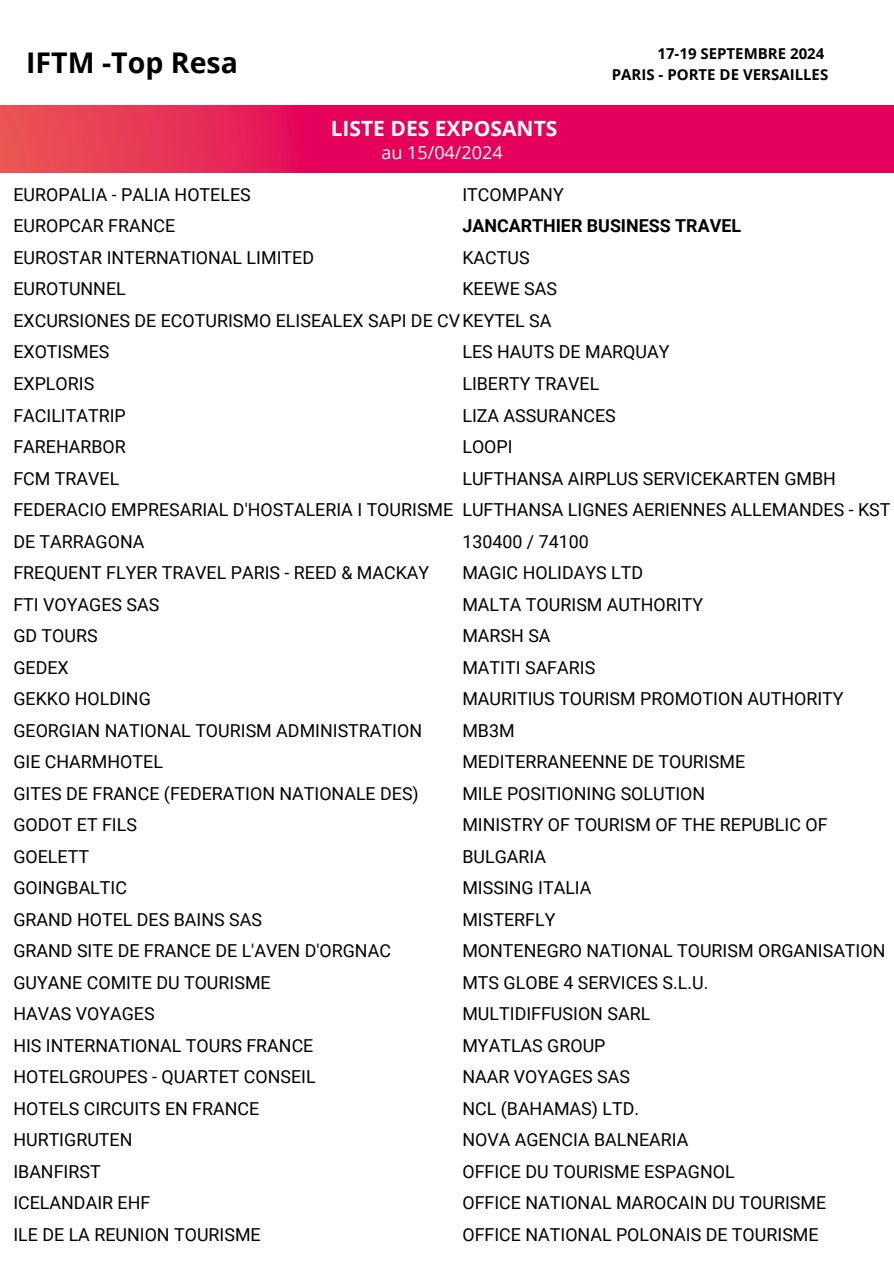
<style>
.page{position:relative;width:894px;height:1264px;background:#fff}
.page>*{position:absolute;margin:0;border:0;box-sizing:border-box;transform-origin:0 0}
.t1{font:700 28.5px "Open Sans";color:#000}
.t2{font:700 21px "Open Sans";color:#fff}
.t3{font:18px "Open Sans";color:#fff}
.t4{font:17.85px/31.5px "Roboto";color:#000}
.t5{font:700 17.85px/31.5px "Roboto";color:#000}
.t6{font:700 15px "Open Sans";color:#000}
.s1{font-weight:400}
</style>
<div class="page">
<img style="left:0;top:106px;width:893px;height:66px">
<h3 class="t1" style="left:26px;top:43px;width:213px">IFTM -Top Resa</h3>
<p class="t6" style="left:657px;top:43px;width:168px">17-19 SEPTEMBRE 2024</p>
<p class="t6" style="left:611px;top:63px;width:218px">PARIS - PORTE DE VERSAILLES</p>
<p class="t2" style="left:330px;top:113px;width:228px">LISTE DES EXPOSANTS</p>
<h2 class="t3" style="left:381px;top:140px;width:123px">au 15/04/2024</h2>
<h4 class="t4" style="left:13px;top:179px;width:539px">EUROPALIA - PALIA HOTELES<br>EUROPCAR FRANCE<br>EUROSTAR INTERNATIONAL LIMITED<br>EUROTUNNEL<br>EXCURSIONES DE ECOTURISMO ELISEALEX SAPI DE CVKEYTEL SA<br>EXOTISMES<br>EXPLORIS<br>FACILITATRIP<br>FAREHARBOR<br>FCM TRAVEL<br>FEDERACIO EMPRESARIAL D'HOSTALERIA I TOURISME<br>DE TARRAGONA<br>FREQUENT FLYER TRAVEL PARIS - REED &amp; MACKAY<br>FTI VOYAGES SAS<br>GD TOURS<br>GEDEX<br>GEKKO HOLDING<br>GEORGIAN NATIONAL TOURISM ADMINISTRATION<br>GIE CHARMHOTEL<br>GITES DE FRANCE (FEDERATION NATIONALE DES)<br>GODOT ET FILS<br>GOELETT<br>GOINGBALTIC<br>GRAND HOTEL DES BAINS SAS<br>GRAND SITE DE FRANCE DE L'AVEN D'ORGNAC<br>GUYANE COMITE DU TOURISME<br>HAVAS VOYAGES<br>HIS INTERNATIONAL TOURS FRANCE<br>HOTELGROUPES - QUARTET CONSEIL<br>HOTELS CIRCUITS EN FRANCE<br>HURTIGRUTEN<br>IBANFIRST<br>ICELANDAIR EHF<br>ILE DE LA REUNION TOURISME</h4>
<h3 class="t5" style="left:462px;top:179px;width:280px"><span class="s1">ITCOMPANY<br></span>JANCARTHIER BUSINESS TRAVEL<br><span class="s1">KACTUS<br>KEEWE SAS</span></h3>
<h3 class="t4" style="left:462px;top:336px;width:429px">LES HAUTS DE MARQUAY<br>LIBERTY TRAVEL<br>LIZA ASSURANCES<br>LOOPI<br>LUFTHANSA AIRPLUS SERVICEKARTEN GMBH<br>LUFTHANSA LIGNES AERIENNES ALLEMANDES - KST<br>130400 / 74100<br>MAGIC HOLIDAYS LTD<br>MALTA TOURISM AUTHORITY<br>MARSH SA<br>MATITI SAFARIS<br>MAURITIUS TOURISM PROMOTION AUTHORITY<br>MB3M<br>MEDITERRANEENNE DE TOURISME<br>MILE POSITIONING SOLUTION<br>MINISTRY OF TOURISM OF THE REPUBLIC OF<br>BULGARIA<br>MISSING ITALIA<br>MISTERFLY<br>MONTENEGRO NATIONAL TOURISM ORGANISATION<br>MTS GLOBE 4 SERVICES S.L.U.<br>MULTIDIFFUSION SARL<br>MYATLAS GROUP<br>NAAR VOYAGES SAS<br>NCL (BAHAMAS) LTD.<br>NOVA AGENCIA BALNEARIA<br>OFFICE DU TOURISME ESPAGNOL<br>OFFICE NATIONAL MAROCAIN DU TOURISME<br>OFFICE NATIONAL POLONAIS DE TOURISME</h3>
</div>
